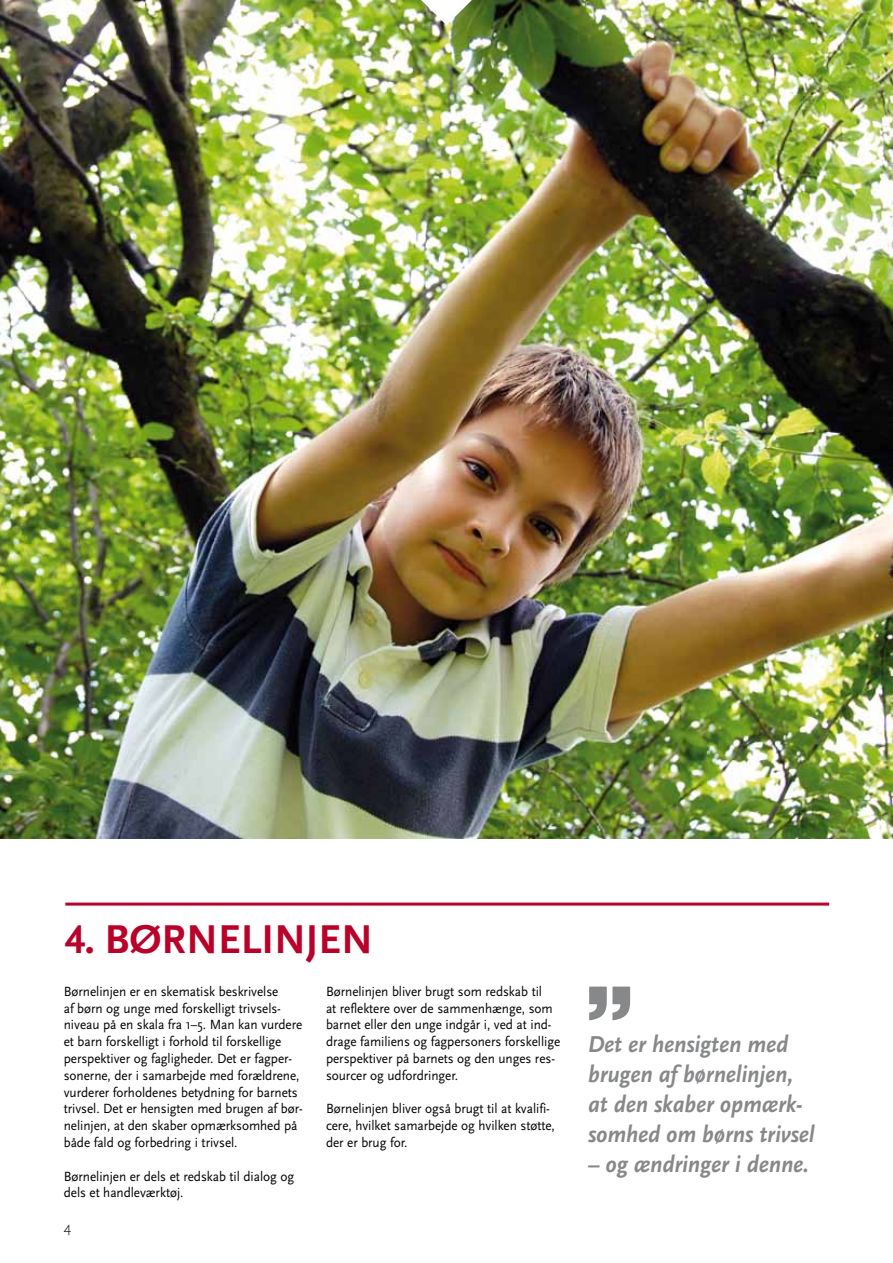
<style>
.page{position:relative;width:893px;height:1263px;background:#fff}
.page>*{position:absolute;margin:0;border:0;box-sizing:border-box;transform-origin:0 0}
.t1{font:700 42px "Scala Sans OT";color:#b80229}
.t2{font:italic 700 24px/30px "Scala Sans OT";letter-spacing:-.005em;color:#87888a;scale:.95 1}
.t3{font:300 15px "Scala Sans OT";color:#000}
.t4{font:13.95px/16.8px "Scala Sans OT";letter-spacing:-.005em;color:#000;scale:.95 1}
</style>
<div class="page">
<hr style="left:65px;top:902px;width:764px;height:3px;background:#b80229">
<svg style="left:589px;top:986px;width:41px;height:34px"></svg>
<img style="left:0;top:0;width:893px;height:838px">
<svg style="left:421px;top:0;width:51px;height:25px"></svg>
<h1 class="t1" style="left:65px;top:914px;width:68px">4. BØRN</h1>
<h1 class="t1" style="left:218px;top:914px;width:42px">ELINJ</h1>
<h1 class="t1" style="left:319px;top:914px;width:48px">EN</h1>
<p class="t4" style="left:64px;top:983px;width:253px">Børnelinjen er en skematisk beskrivelse<br>af børn og unge med forskelligt trivsels&shy;niveau på en skala fra 1–5. Man kan vurdere et barn forskelligt i forhold til forskellige perspektiver og fagligheder. Det er fagper&shy;sonerne, der i samarbejde med forældrene, vurderer forholdenes betydning for barnets trivsel. Det er hensigten med brugen af bør&shy;nelinjen, at den skaber opmærksomhed på både fald og forbedring i trivsel.</p>
<p class="t4" style="left:64px;top:1167px;width:244px">Børnelinjen er dels et redskab til dialog og dels et handleværktøj.</p>
<p class="t4" style="left:326px;top:983px;width:248px">Børnelinjen bliver brugt som redskab til<br>at reflektere over de sammenhænge, som barnet eller den unge indgår i, ved at ind&shy;drage familiens og fagpersoners forskellige perspektiver på barnets og den unges res&shy;sourcer og udfordringer.</p>
<p class="t4" style="left:326px;top:1100px;width:242px">Børnelinjen bliver også brugt til at kvalifi&shy;cere, hvilket samarbejde og hvilken støtte, der er brug for.</p>
<p class="t3" style="left:64px;top:1218px;width:9px">4</p>
<h2 class="t2" style="left:588px;top:1029px;width:240px">Det er hensigten med brugen af børnelinjen, at den skaber opmærk&shy;somhed om børns trivsel</h2>
<h2 class="t2" style="left:588px;top:1149px;width:234px">– og ændringer i denne.</h2>
</div>
